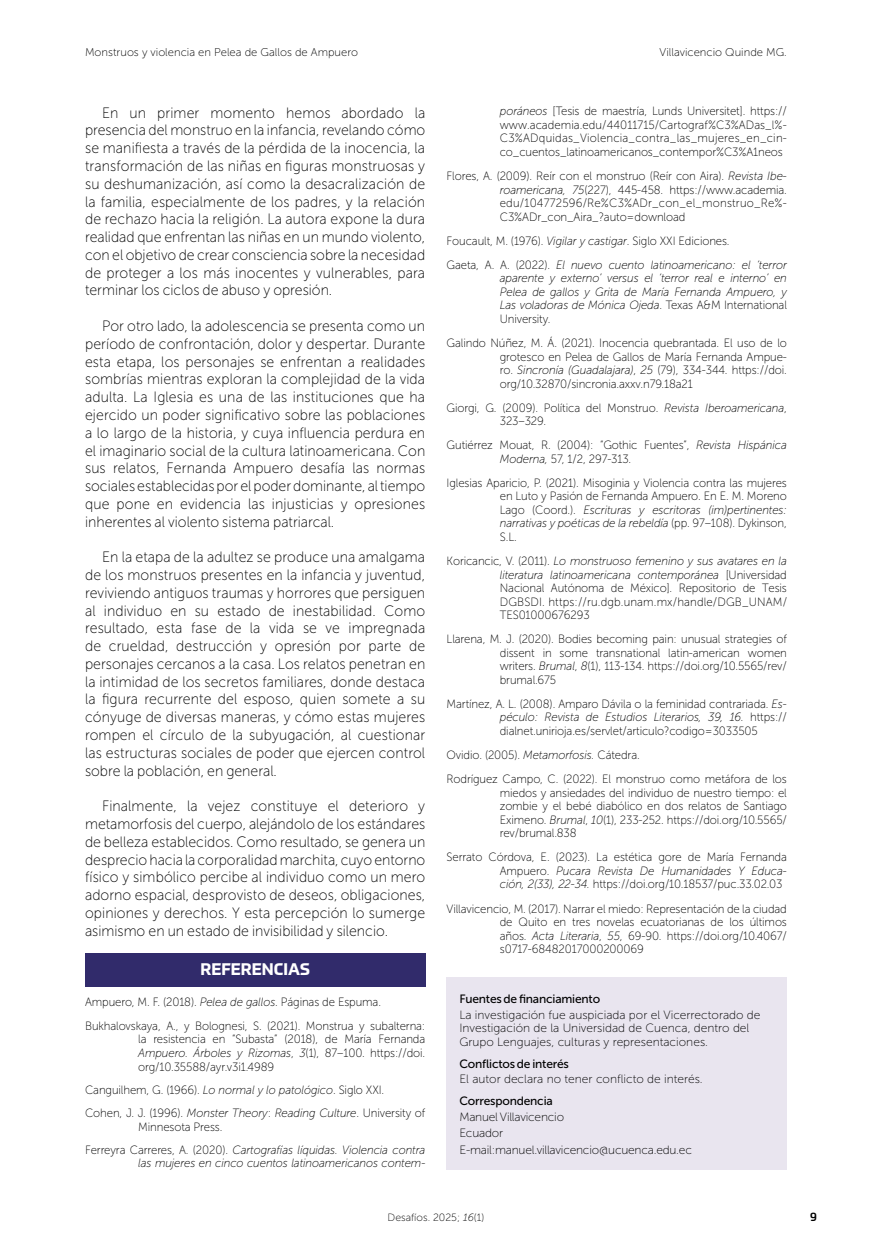
<style>
.page{position:relative;width:872px;height:1255px;background:#fff}
.page>*{position:absolute;margin:0;border:0;box-sizing:border-box;transform-origin:0 0}
.t1{font:700 16.5px "Prometo";color:#fff}
.t2{font:15px/17.7px "Museo Sans 100";color:#000;text-align:justify;scale:.94 1}
.t3{font:12px/13.5px "Museo Sans 100";letter-spacing:-.01em;color:#000;text-align:justify;scale:.95 1}
.t4{font:12px/13.5px "Museo Sans 100";letter-spacing:-.01em;color:#000}
.t5{font:italic 12px/13.5px "Museo Sans 100";letter-spacing:-.01em;color:#000;text-align:justify;scale:.95 1}
.t6{font:12px "Museo Sans 500";letter-spacing:-.015em;color:#000}
.t7{font:500 12px "Prometo";color:#000}
.t8{font:11.25px "Museo Sans 100";color:#000}
.t9{font:10.5px "Museo Sans 100";color:#000}
.s1{font-style:italic}
.s2{font-style:normal}
</style>
<div class="page">
<div style="left:85px;top:953px;width:340px;height:34px;background:#312b6b"></div>
<div style="left:446px;top:977px;width:341px;height:192px;background:#e9e5ef"></div>
<p class="t8" style="left:85px;top:46px;width:274px">Monstruos y violencia en Pelea de Gallos de Ampuero</p>
<p class="t8" style="left:659px;top:46px;width:129px">Villavicencio Quinde MG.</p>
<p class="t2" style="left:85px;top:104px;width:363px;text-indent:17px">En un primer momento hemos abordado la presencia del monstruo en la infancia, revelando cómo se manifiesta a través de la pérdida de la inocencia, la transformación de las niñas en figuras monstruosas y su deshumanización, así como la desacralización de la familia, especialmente de los padres, y la relación de rechazo hacia la religión. La autora expone la dura realidad que enfrentan las niñas en un mundo violento, con el objetivo de crear consciencia sobre la necesidad de proteger a los más inocentes y vulnerables, para terminar los ciclos de abuso y opresión.</p>
<p class="t2" style="left:85px;top:317px;width:363px;text-indent:17px">Por otro lado, la adolescencia se presenta como un período de confrontación, dolor y despertar. Durante esta etapa, los personajes se enfrentan a realidades sombrías mientras exploran la complejidad de la vida adulta. La Iglesia es una de las instituciones que ha ejercido un poder significativo sobre las poblaciones a lo largo de la historia, y cuya influencia perdura en el imaginario social de la cultura latinoamericana. Con sus relatos, Fernanda Ampuero desafía las normas sociales establecidas por el poder dominante, al tiempo que pone en evidencia las injusticias y opresiones inherentes al violento sistema patriarcal.</p>
<p class="t2" style="left:85px;top:548px;width:363px;text-indent:17px">En la etapa de la adultez se produce una amalgama de los monstruos presentes en la infancia y juventud, reviviendo antiguos traumas y horrores que persiguen al individuo en su estado de inestabilidad. Como resultado, esta fase de la vida se ve impregnada de crueldad, destrucción y opresión por parte de personajes cercanos a la casa. Los relatos penetran en la intimidad de los secretos familiares, donde destaca la figura recurrente del esposo, quien somete a su cónyuge de diversas maneras, y cómo estas mujeres rompen el círculo de la subyugación, al cuestionar las estructuras sociales de poder que ejercen control sobre la población, en general.</p>
<p class="t2" style="left:85px;top:797px;width:363px;text-indent:17px">Finalmente, la vejez constituye el deterioro y metamorfosis del cuerpo, alejándolo de los estándares de belleza establecidos. Como resultado, se genera un desprecio hacia la corporalidad marchita, cuyo entorno físico y simbólico percibe al individuo como un mero adorno espacial, desprovisto de deseos, obligaciones, opiniones y derechos. Y esta percepción lo sumerge asimismo en un estado de invisibilidad y silencio.</p>
<h1 class="t1" style="left:200px;top:959px;width:111px">REFERENCIAS</h1>
<p class="t3" style="left:85px;top:989px;width:360px;line-height:24.2px">Ampuero, M. F. (2018). <span class="s1">Pelea de gallos</span>. Páginas de Espuma.<br>Bukhalovskaya, A., y Bolognesi, S. (2021). Monstrua y subalterna:</p>
<p class="t3" style="left:138px;top:1032px;width:304px">la resistencia en “Subasta” (2018), de María Fernanda <span class="s1">Ampuero. Árboles y Rizomas</span>, <span class="s1">3</span>(1), 87–100. https://doi. org/10.35588/ayr.v3i1.4989</p>
<p class="t3" style="left:85px;top:1078px;width:360px;line-height:23.2px">Canguilhem, G. (1966). <span class="s1">Lo normal y lo patológico</span>. Siglo XXI.<br>Cohen, J. J. (1996). <span class="s1">Monster Theory</span>: <span class="s1">Reading Culture</span>. University of</p>
<p class="t3" style="left:85px;top:1114px;width:360px;line-height:23.2px;text-indent:53px">Minnesota Press.<br>Ferreyra Carreres, A. (2020). <span class="s1">Cartografías líquidas. Violencia contra</span></p>
<p class="t5" style="left:138px;top:1156px;width:304px">las mujeres en cinco cuentos latinoamericanos contem-</p>
<p class="t3" style="left:500px;top:105px;width:304px"><span class="s1">poráneos</span> [Tesis de maestría, Lunds Universitet]. https:// www.academia.edu/44011715/Cartograf%C3%ADas_l%- C3%ADquidas_Violencia_contra_las_mujeres_en_cin&shy;co_cuentos_latinoamericanos_contempor%C3%A1neos</p>
<p class="t3" style="left:500px;top:169px;width:304px;text-indent:-53px">Flores, A. (2009). Reír con el monstruo (Reír con Aira). <span class="s1">Revista Ibe&shy;roamericana, 75</span>(227), 445-458. https://www.academia. edu/104772596/Re%C3%ADr_con_el_monstruo_Re%- C3%ADr_con_Aira_?auto=download</p>
<p class="t3" style="left:446px;top:229px;width:360px;line-height:24.2px">Foucault, M. (1976). <span class="s1">Vigilar y castigar</span>. Siglo XXI Ediciones.<br>Gaeta, A. A. (2022). <span class="s1">El nuevo cuento latinoamericano: el ‘terror</span></p>
<p class="t5" style="left:500px;top:271px;width:304px">aparente y externo’ versus el ‘terror real e interno’ en Pelea de gallos y Grita de María Fernanda Ampuero, y Las voladoras de Mónica Ojeda<span class="s2">. Texas A&amp;M International University.</span></p>
<p class="t3" style="left:500px;top:336px;width:304px;text-indent:-53px">Galindo Núñez, M. Á. (2021). Inocencia quebrantada. El uso de lo grotesco en Pelea de Gallos de María Fernanda Ampue&shy;ro. <span class="s1">Sincronía (Guadalajara)</span>, <span class="s1">25</span> (79), 334-344. https://doi. org/10.32870/sincronia.axxv.n79.18a21</p>
<p class="t3" style="left:500px;top:401px;width:304px;text-indent:-53px">Giorgi, G. (2009). Política del Monstruo. <span class="s1">Revista Iberoamericana</span>,<br>323–329.</p>
<p class="t3" style="left:500px;top:438px;width:304px;text-indent:-53px">Gutiérrez Mouat, R. (2004): “Gothic Fuentes”, <span class="s1">Revista Hispánica<br>Moderna,</span> 57, 1/2, 297-313.</p>
<p class="t3" style="left:500px;top:476px;width:304px;text-indent:-53px">Iglesias Aparicio, P. (2021). Misoginia y Violencia contra las mujeres en Luto y Pasión de Fernanda Ampuero. En E. M. Moreno Lago (Coord.). <span class="s1">Escrituras y escritoras (im)pertinentes: narrativas y poéticas de la rebeldía</span> (pp. 97–108). Dykinson, S.L.</p>
<p class="t3" style="left:500px;top:554px;width:304px;text-indent:-53px">Koricancic, V. (2011). <span class="s1">Lo monstruoso femenino y sus avatares en la literatura latinoamericana contemporánea</span> [Universidad Nacional Autónoma de México]. Repositorio de Tesis DGBSDI. https://ru.dgb.unam.mx/handle/DGB_UNAM/ TES01000676293</p>
<p class="t3" style="left:500px;top:632px;width:304px;text-indent:-53px">Llarena, M. J. (2020). Bodies becoming pain: unusual strategies of dissent in some transnational latin-american women writers. <span class="s1">Brumal</span>, <span class="s1">8</span>(1), 113-134. https://doi.org/10.5565/rev/ brumal.675</p>
<p class="t3" style="left:500px;top:697px;width:304px;text-indent:-53px">Martínez, A. L. (2008). Amparo Dávila o la feminidad contrariada. <span class="s1">Es&shy;péculo: Revista de Estudios Literarios, 39, 16.</span> https:// dialnet.unirioja.es/servlet/articulo?codigo=3033505</p>
<p class="t3" style="left:446px;top:743px;width:360px;line-height:24.2px">Ovidio. (2005). <span class="s1">Metamorfosis.</span> Cátedra.<br>Rodríguez Campo, C. (2022). El monstruo como metáfora de los</p>
<p class="t3" style="left:500px;top:786px;width:304px">miedos y ansiedades del individuo de nuestro tiempo: el zombie y el bebé diabólico en dos relatos de Santiago Eximeno. <span class="s1">Brumal</span>, <span class="s1">10</span>(1), 233-252. https://doi.org/10.5565/ rev/brumal.838</p>
<p class="t3" style="left:500px;top:850px;width:304px;text-indent:-53px">Serrato Córdova, E. (2023). La estética gore de María Fernanda Ampuero. <span class="s1">Pucara Revista De Humanidades Y Educa&shy;ción, 2(33), 22-34.</span> https://doi.org/10.18537/puc.33.02.03</p>
<p class="t3" style="left:500px;top:901px;width:304px;text-indent:-53px">Villavicencio, M. (2017). Narrar el miedo: Representación de la ciudad de Quito en tres novelas ecuatorianas de los últimos años. <span class="s1">Acta Literaria</span>, <span class="s1">55</span>, 69-90. https://doi.org/10.4067/ s0717-68482017000200069</p>
<p class="t6" style="left:459px;top:992px;width:142px">Fuentes de financiamiento</p>
<p class="t4" style="left:459px;top:1007px;width:303px">La investigación fue auspiciada por el Vicerrectorado de<br>Investigación de la Universidad de Cuenca, dentro del<br>Grupo Lenguajes, culturas y representaciones.</p>
<p class="t6" style="left:459px;top:1056px;width:111px">Conflictos de interés</p>
<p class="t4" style="left:459px;top:1072px;width:245px">El autor declara no tener conflicto de interés.</p>
<p class="t6" style="left:459px;top:1094px;width:95px">Correspondencia</p>
<p class="t4" style="left:459px;top:1109px;width:234px;line-height:16px">Manuel Villavicencio<br>Ecuador<br>E-mail:manuel.villavicencio@ucuenca.edu.ec</p>
<p class="t9" style="left:387px;top:1211px;width:98px">Desafíos. 2025; <span class="s1">16</span>(1)</p>
<p class="t7" style="left:810px;top:1209px;width:8px">9</p>
</div>
